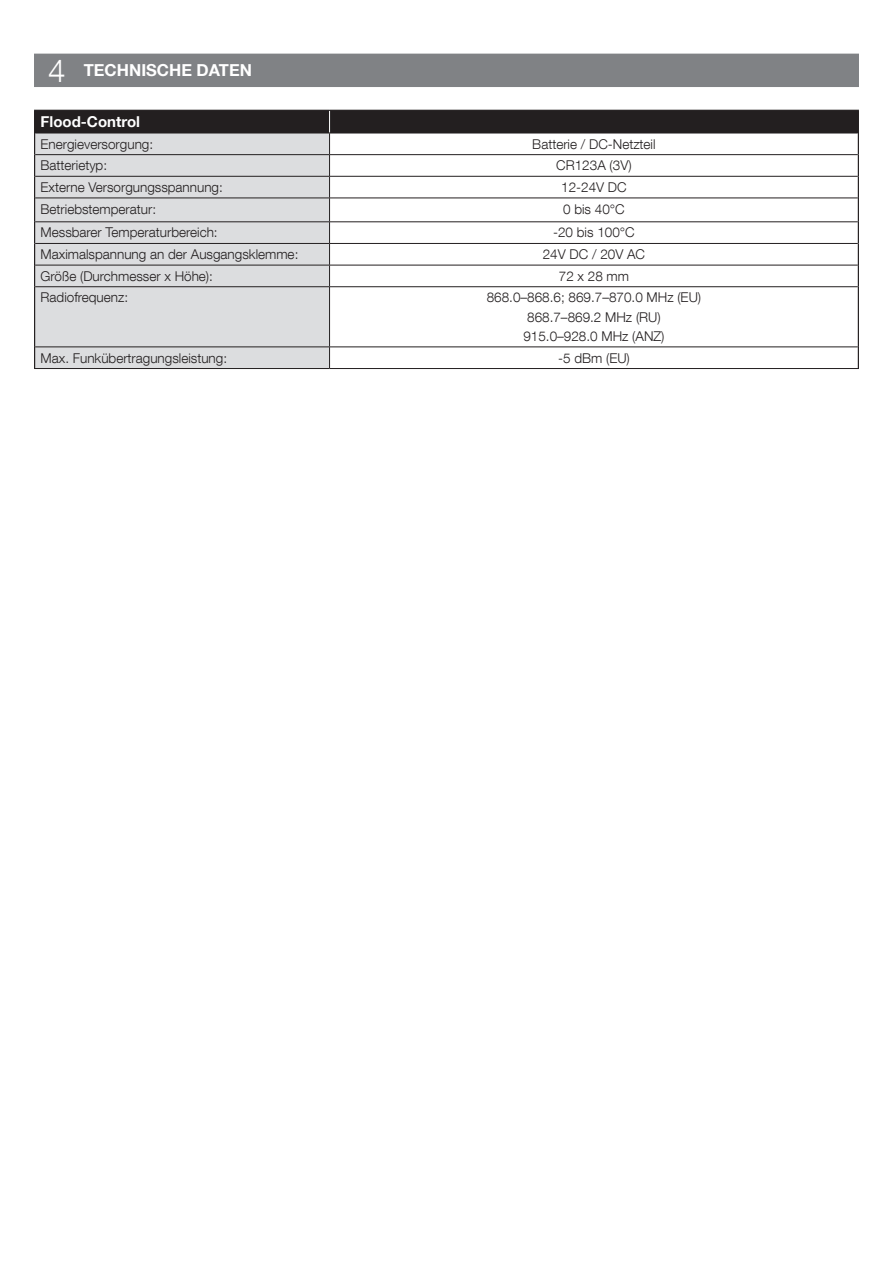
<style>
.page{position:relative;width:893px;height:1263px;background:#fff}
.page>*{position:absolute;margin:0;border:0;box-sizing:border-box;transform-origin:0 0}
.t1{font:300 31.35px "Helvetica Neue LT Com";color:#fff}
.titolo{font:700 16.5px "Helvetica Neue LT Com";color:#fff}
.sottotitoli___numeri{font:700 15px "Helvetica Neue LT Com";color:#fff}
.testo{font:300 13.5px "Helvetica Neue LT Com";color:#231f20}
</style>
<div class="page">
<div style="left:34px;top:54px;width:825px;height:33px;background:#808285"></div>
<div style="left:35px;top:287px;width:294px;height:81px;background:#dcdddf"></div>
<hr style="left:329px;top:287px;width:1px;height:60px;background:#231f20">
<hr style="left:35px;top:347px;width:295px;height:1px;background:#231f20">
<hr style="left:330px;top:347px;width:528px;height:1px;background:#231f20">
<svg style="left:329px;top:347px;width:1px;height:21px"></svg>
<hr style="left:34px;top:368px;width:296px;height:1px;background:#231f20">
<hr style="left:330px;top:368px;width:529px;height:1px;background:#231f20">
<svg style="left:34px;top:110px;width:825px;height:177px"></svg>
<hr style="left:34px;top:287px;width:1px;height:60px;background:#231f20">
<hr style="left:858px;top:287px;width:1px;height:60px;background:#231f20">
<svg style="left:34px;top:347px;width:1px;height:21px"></svg>
<svg style="left:858px;top:347px;width:1px;height:21px"></svg>
<p class="t1" style="left:48px;top:51px;width:19px">4</p>
<p class="titolo" style="left:84px;top:60px;width:170px">TECHNISCHE DATEN</p>
<p class="sottotitoli___numeri" style="left:41px;top:112px;width:101px">Flood-Control</p>
<p class="testo" style="left:41px;top:136px;width:114px">Energieversorgung:</p>
<p class="testo" style="left:532px;top:136px;width:125px">Batterie / DC-Netzteil</p>
<p class="testo" style="left:41px;top:157px;width:68px">Batterietyp:</p>
<p class="testo" style="left:556px;top:157px;width:77px">CR123A (3V)</p>
<p class="testo" style="left:41px;top:179px;width:184px">Externe Versorgungsspannung:</p>
<p class="testo" style="left:561px;top:179px;width:67px">12-24V DC</p>
<p class="testo" style="left:41px;top:200px;width:117px">Betriebstemperatur:</p>
<p class="testo" style="left:563px;top:200px;width:63px">0 bis 40°C</p>
<p class="testo" style="left:41px;top:224px;width:179px">Messbarer Temperaturbereich:</p>
<p class="testo" style="left:553px;top:224px;width:83px">-20 bis 100°C</p>
<p class="testo" style="left:41px;top:246px;width:259px">Maximalspannung an der Ausgangsklemme:</p>
<p class="testo" style="left:543px;top:246px;width:104px">24V DC / 20V AC</p>
<p class="testo" style="left:41px;top:268px;width:174px">Größe (Durchmesser x Höhe):</p>
<p class="testo" style="left:559px;top:268px;width:72px">72 x 28 mm</p>
<p class="testo" style="left:41px;top:289px;width:89px">Radiofrequenz:</p>
<p class="testo" style="left:487px;top:289px;width:216px">868.0–868.6; 869.7–870.0 MHz (EU)</p>
<p class="testo" style="left:527px;top:309px;width:135px">868.7–869.2 MHz (RU)</p>
<p class="testo" style="left:523px;top:328px;width:143px">915.0–928.0 MHz (ANZ)</p>
<p class="testo" style="left:41px;top:349px;width:188px">Max. Funkübertragungsleistung:</p>
<p class="testo" style="left:558px;top:349px;width:73px">-5 dBm (EU)</p>
</div>
